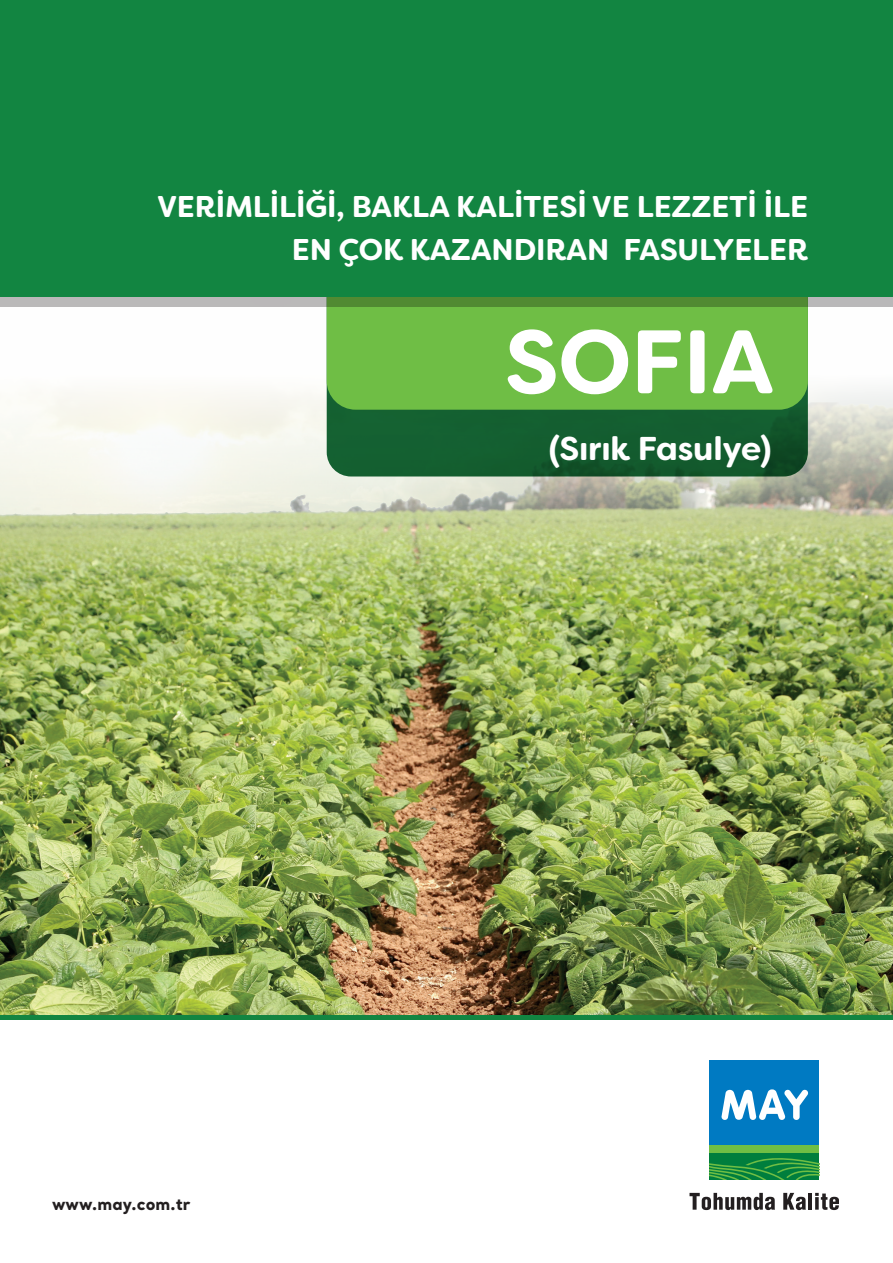
<style>
.page{position:relative;width:893px;height:1263px;background:#fff}
.page>*{position:absolute;margin:0;border:0;box-sizing:border-box;transform-origin:0 0}
.t1{font:700 89.85px "Filson Soft";letter-spacing:-.005em;color:#fff}
.t2{font:700 33px "Filson Soft";letter-spacing:-.005em;color:#fff}
.t3{font:700 30px/42.9px "Filson Soft";letter-spacing:-.005em;color:#fff;text-align:right}
.t4{font:800 16.5px "Santral";color:#231f20}
</style>
<div class="page">
<img style="left:0;top:306px;width:893px;height:709px">
<svg style="left:327px;top:99px;width:481px;height:377px;background:#135c2e"></svg>
<div style="left:709px;top:1060px;width:110px;height:98px;background:#007ac2"></div>
<div style="left:709px;top:1145px;width:110px;height:8px;background:#70be44"></div>
<div style="left:709px;top:1153px;width:110px;height:27px;background:#007e3d"></div>
<svg style="left:709px;top:1158px;width:110px;height:22px"></svg>
<svg style="left:721px;top:1089px;width:87px;height:31px"></svg>
<svg style="left:689px;top:1193px;width:86px;height:17px"></svg>
<svg style="left:783px;top:1193px;width:23px;height:17px"></svg>
<hr style="left:808px;top:1193px;width:4px;height:17px;background:#231f20">
<svg style="left:815px;top:1193px;width:24px;height:17px"></svg>
<div style="left:327px;top:306px;width:481px;height:104px;background:#6fbe45"></div>
<svg style="left:0;top:297px;width:893px;height:9px;background:#819f70"></svg>
<div style="left:0;top:0;width:893px;height:297px;background:#128541"></div>
<hr style="left:0;top:1015px;width:893px;height:4px;background:#128541">
<p class="t3" style="left:157px;top:185px;width:653px">VERİMLİLİĞİ, BAKLA KALİTESİ VE LEZZETİ İLE<br>EN ÇOK KAZANDIRAN FASULYELER</p>
<h1 class="t1" style="left:505px;top:304px;width:271px">SOFIA</h1>
<p class="t4" style="left:52px;top:1192px;width:140px">www.may.com.tr</p>
<p class="t2" style="left:549px;top:427px;width:224px">(Sırık Fasulye)</p>
</div>
